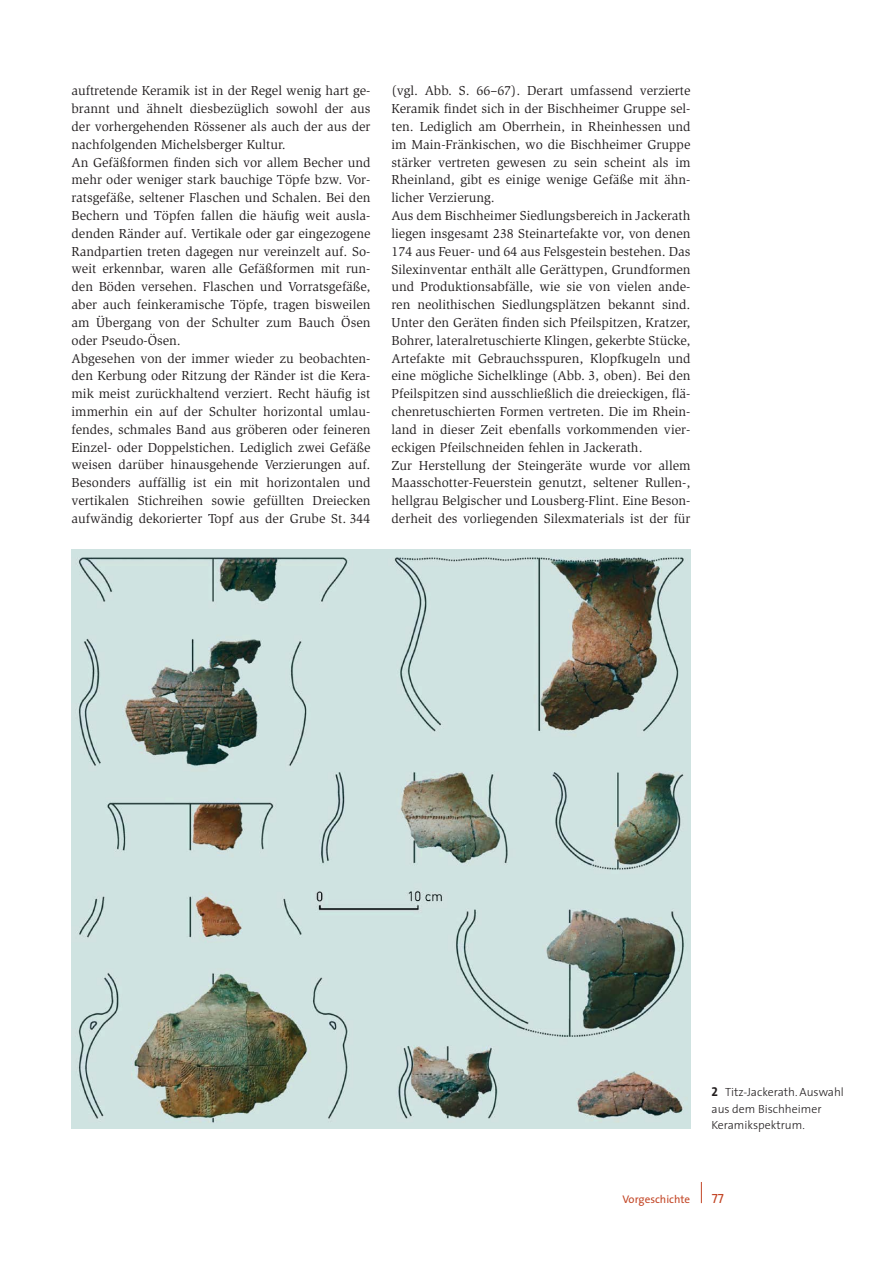
<style>
.page{position:relative;width:893px;height:1263px;background:#fff}
.page>*{position:absolute;margin:0;border:0;box-sizing:border-box;transform-origin:0 0}
.t1{font:13.35px/17.9px "Slimbach";color:#231f20}
.t2{font:13.35px "The Sans Caps";color:#c34727}
.t3{font:300 11.85px/16.4px "The Sans";color:#231f20}
.t4{font:11.1px "The Sans";color:#c34727}
.s1{font-family:"The Sans Bold Caps";font-weight:400;font-size:12.9px}
</style>
<div class="page">
<svg style="left:701px;top:1182px;width:1px;height:21px"></svg>
<img style="left:71px;top:550px;width:619px;height:579px">
<p class="t1" style="left:72px;top:83px;width:300px">auftretende Keramik ist in der Regel wenig hart ge&shy;brannt und ähnelt diesbezüglich sowohl der aus der vorhergehenden Rössener als auch der aus der nachfolgenden Michelsberger Kultur.<br>An Gefäßformen finden sich vor allem Becher und mehr oder weniger stark bauchige Töpfe bzw. Vor&shy;ratsgefäße, seltener Flaschen und Schalen. Bei den Bechern und Töpfen fallen die häufig weit ausla&shy;denden Ränder auf. Vertikale oder gar eingezogene Randpartien treten dagegen nur vereinzelt auf. So&shy;weit erkennbar, waren alle Gefäßformen mit run&shy;den Böden versehen. Flaschen und Vorratsgefäße, aber auch feinkeramische Töpfe, tragen bisweilen am Übergang von der Schulter zum Bauch Ösen oder Pseudo-Ösen.<br>Abgesehen von der immer wieder zu beobachten&shy;den Kerbung oder Ritzung der Ränder ist die Kera&shy;mik meist zurückhaltend verziert. Recht häufig ist immerhin ein auf der Schulter hori zontal umlau&shy;fendes, schmales Band aus gröberen oder feineren Einzel- oder Doppelstichen. Lediglich zwei Gefäße weisen da rüber hinausgehende Verzierungen auf.<br>Besonders auffällig ist ein mit horizontalen und vertikalen Stichreihen sowie gefüllten Dreiecken aufwändig dekorierter Topf aus der Grube St. 344</p>
<p class="t1" style="left:391px;top:83px;width:300px">(vgl. Abb. S. 66–67). Derart umfassend verzierte Keramik findet sich in der Bischheimer Gruppe sel&shy;ten. Lediglich am Oberrhein, in Rheinhessen und im Main-Fränkischen, wo die Bischheimer Gruppe stärker vertreten gewesen zu sein scheint als im Rheinland, gibt es einige wenige Gefäße mit ähn&shy;licher Verzierung.<br>Aus dem Bischheimer Siedlungsbereich in Jackerath liegen insgesamt 238 Steinartefakte vor, von denen 174 aus Feuer- und 64 aus Felsgestein bestehen. Das Silexinventar enthält alle Gerättypen, Grundformen und Produktionsabfälle, wie sie von vielen ande&shy;ren neolithischen Siedlungsplätzen bekannt sind.<br>Unter den Geräten finden sich Pfeilspitzen, Kratzer, Bohrer, lateralretuschierte Klingen, gekerbte Stücke, Artefakte mit Gebrauchsspuren, Klopfkugeln und eine mögliche Sichelklinge (Abb. 3, oben). Bei den Pfeilspitzen sind ausschließlich die dreieckigen, flä&shy;chenretuschierten Formen vertreten. Die im Rhein&shy;land in dieser Zeit ebenfalls vorkommenden vier&shy;eckigen Pfeilschneiden fehlen in Jackerath.<br>Zur Herstellung der Steingeräte wurde vor allem Maasschotter-Feuerstein genutzt, seltener Rullen-, hellgrau Belgischer und Lousberg-Flint. Eine Beson&shy;derheit des vorliegenden Silexmaterials ist der für</p>
<p class="t3" style="left:711px;top:1085px;width:134px"><span class="s1">2</span> Titz-Jackerath. Auswahl aus dem Bischheimer<br>Keramikspektrum.</p>
<p class="t4" style="left:622px;top:1195px;width:69px">Vorgeschichte</p>
<p class="t2" style="left:712px;top:1194px;width:14px">77</p>
</div>
